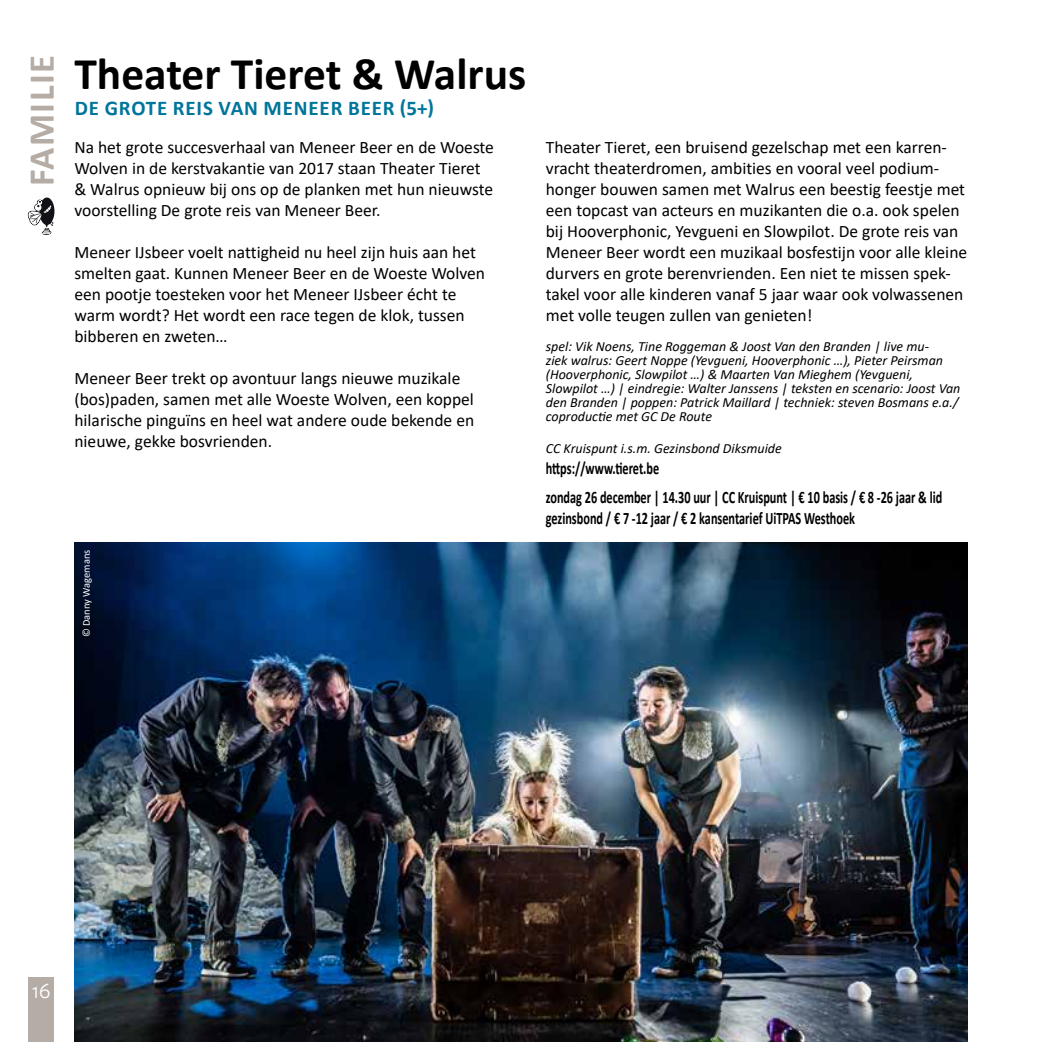
<style>
.page{position:relative;width:1042px;height:1042px;background:#fff}
.page>*{position:absolute;margin:0;border:0;box-sizing:border-box;transform-origin:0 0}
.t1{font:700 45.5px "Calibri";color:#000}
.t2{font:700 36.75px "Calibri";letter-spacing:.04em;color:#b5ada5}
.t3{font:22.75px "Freight Sans Pro";color:#fff}
.t4{font:700 21px "Calibri";letter-spacing:.04em;color:#00759b}
.t5{font:17.5px/21px "Calibri";color:#000}
.t6{font:700 17.5px/29.8px "Calibri";color:#000;scale:.7 1}
.t7{font:italic 14px/14px "Calibri";color:#000}
.t8{font:10.5px "Calibri";color:#fff}
</style>
<div class="page">
<div style="left:28px;top:977px;width:26px;height:65px;background:#b5ada5"></div>
<svg style="left:28px;top:197px;width:26px;height:37px"></svg>
<img style="left:74px;top:542px;width:893px;height:500px">
<h2 class="t2" style="left:16px;top:186px;width:132px;rotate:-90deg">FAMILIE</h2>
<h1 class="t1" style="left:74px;top:41px;width:453px">Theater Tieret &amp; Walrus</h1>
<p class="t4" style="left:75px;top:93px;width:361px">DE GROTE REIS VAN MENEER BEER (5+)</p>
<p class="t5" style="left:74px;top:136px;width:421px">Na het grote succesverhaal van Meneer Beer en de Woeste Wolven in de kerstvakantie van 2017 staan Theater Tieret &amp; Walrus opnieuw bij ons op de planken met hun nieuwste voorstelling De grote reis van Meneer Beer.</p>
<p class="t5" style="left:74px;top:241px;width:412px">Meneer IJsbeer voelt nattigheid nu heel zijn huis aan het smelten gaat. Kunnen Meneer Beer en de Woeste Wolven een pootje toesteken voor het Meneer IJsbeer écht te warm wordt? Het wordt een race tegen de klok, tussen bibberen en zweten…</p>
<p class="t5" style="left:74px;top:367px;width:401px">Meneer Beer trekt op avontuur langs nieuwe muzikale (bos)paden, samen met alle Woeste Wolven, een koppel hilarische pinguïns en heel wat andere oude bekende en nieuwe, gekke bosvrienden.</p>
<p class="t8" style="left:79px;top:637px;width:89px;rotate:-90deg">© Danny Wagemans</p>
<p class="t5" style="left:546px;top:137px;width:423px">Theater Tieret, een bruisend gezelschap met een karren&shy;vracht theaterdromen, ambities en vooral veel podium&shy;honger bouwen samen met Walrus een beestig feestje met een topcast van acteurs en muzikanten die o.a. ook spelen bij Hooverphonic, Yevgueni en Slowpilot. De grote reis van Meneer Beer wordt een muzikaal bosfestijn voor alle kleine durvers en grote berenvrienden. Een niet te missen spek&shy;takel voor alle kinderen vanaf 5 jaar waar ook volwassenen met volle teugen zullen van genieten!</p>
<p class="t7" style="left:546px;top:339px;width:416px">spel: Vik Noens, Tine Roggeman &amp; Joost Van den Branden | live mu-<br>ziek walrus: Geert Noppe (Yevgueni, Hooverphonic …), Pieter Peirsman (Hooverphonic, Slowpilot …) &amp; Maarten Van Mieghem (Yevgueni, Slowpilot …) | eindregie: Walter Janssens | teksten en scenario: Joost Van den Branden | poppen: Patrick Maillard | techniek: steven Bosmans e.a./ coproductie met GC De Route</p>
<p class="t7" style="left:546px;top:440px;width:237px">CC Kruispunt i.s.m. Gezinsbond Diksmuide</p>
<p class="t6" style="left:546px;top:453px;width:568px">https://www.tieret.be<br>zondag 26 december | 14.30 uur | CC Kruispunt | € 10 basis / € 8 -26 jaar &amp; lid</p>
<p class="t6" style="left:546px;top:503px;width:443px">gezinsbond / € 7 -12 jaar / € 2 kansentarief UiTPAS Westhoek</p>
<h3 class="t3" style="left:32px;top:975px;width:20px">16</h3>
</div>
